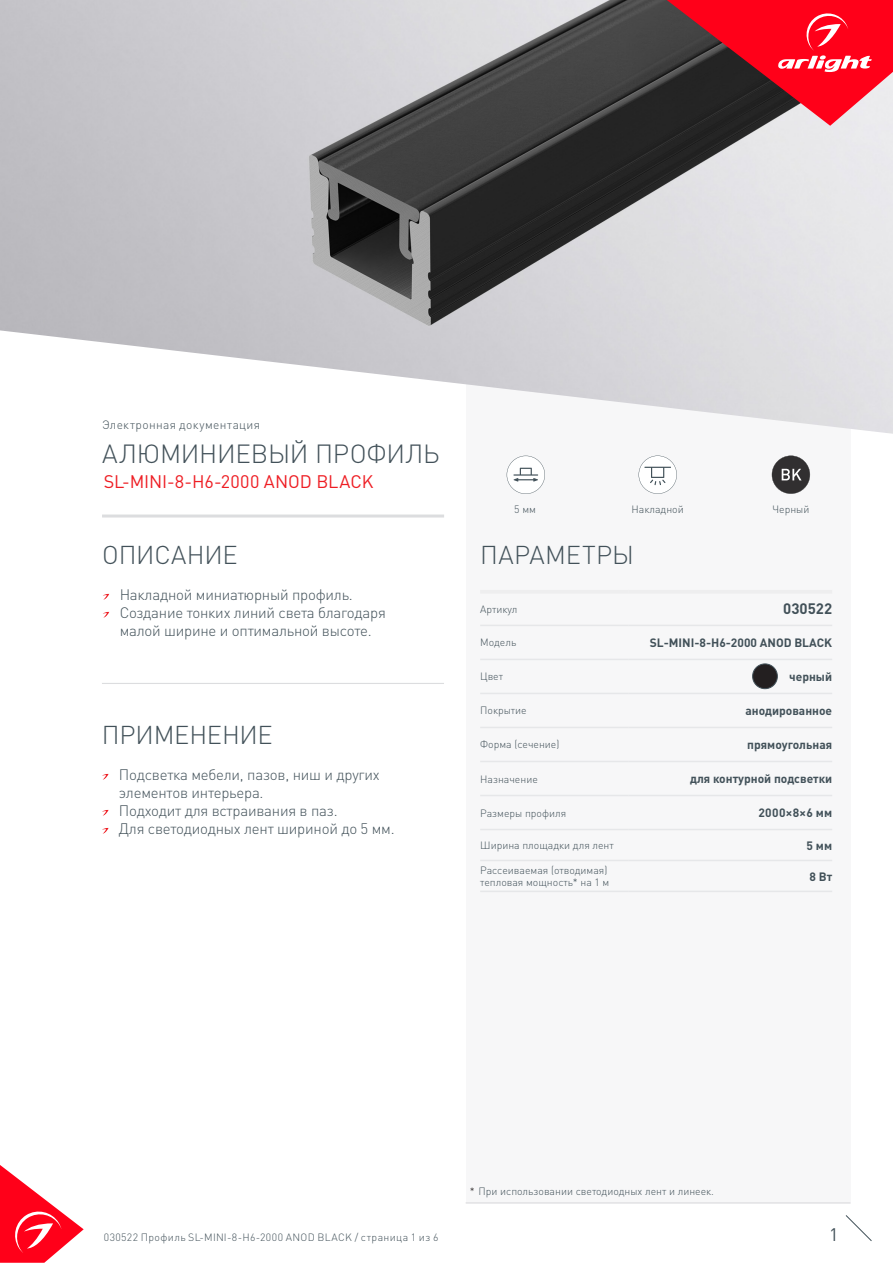
<style>
.page{position:relative;width:893px;height:1263px;background:#fff}
.page>*{position:absolute;margin:0;border:0;box-sizing:border-box;transform-origin:0 0}
.t1{font:300 25.95px "DIN Pro";letter-spacing:-.01em;color:#425159}
.t2{font:300 25.5px "DIN Pro";letter-spacing:-.005em;color:#425159}
.t3{font:300 25.5px "DIN Pro";letter-spacing:.015em;color:#425159}
.t4{font:18px "DIN Pro";letter-spacing:-.005em;color:#ee1d23}
.t5{font:18px "DIN Pro";color:#425159}
.t6{font:300 15px/18px "DIN Pro";letter-spacing:-.015em;color:#425159}
.t7{font:700 15px "DIN Pro";color:#425159}
.t8{font:700 12px "DIN Pro";color:#425159}
.t9{font:300 12px "DIN Pro";letter-spacing:.03em;color:#425159}
.t10{font:300 10.5px/12.6px "DIN Pro";color:#425159}
.t11{font:300 10.5px "DIN Pro";letter-spacing:.035em;color:#425159}
.s1{color:#231f20}
</style>
<div class="page">
<svg style="left:0;top:1165px;width:84px;height:98px"></svg>
<svg style="left:845px;top:1215px;width:27px;height:26px"></svg>
<div style="left:466px;top:250px;width:384px;height:953px;background:#f7f7f8"></div>
<svg style="left:507px;top:456px;width:38px;height:38px"></svg>
<hr style="left:102px;top:514px;width:342px;height:3px;background:#dcdddf">
<img style="left:0;top:0;width:893px;height:434px">
<hr style="left:480px;top:590px;width:148px;height:4px;background:#eeeeef">
<hr style="left:628px;top:590px;width:204px;height:4px;background:#eeeeef">
<hr style="left:480px;top:625px;width:148px;height:1px;background:#e6e7e9">
<hr style="left:628px;top:625px;width:204px;height:1px;background:#e6e7e9">
<hr style="left:480px;top:659px;width:148px;height:1px;background:#e6e7e9">
<hr style="left:628px;top:659px;width:204px;height:1px;background:#e6e7e9">
<hr style="left:480px;top:693px;width:148px;height:1px;background:#e6e7e9">
<hr style="left:628px;top:693px;width:204px;height:1px;background:#e6e7e9">
<hr style="left:480px;top:727px;width:148px;height:1px;background:#e6e7e9">
<hr style="left:628px;top:727px;width:204px;height:1px;background:#e6e7e9">
<hr style="left:480px;top:761px;width:148px;height:1px;background:#e6e7e9">
<hr style="left:628px;top:761px;width:204px;height:1px;background:#e6e7e9">
<hr style="left:480px;top:795px;width:148px;height:1px;background:#e6e7e9">
<hr style="left:628px;top:795px;width:204px;height:1px;background:#e6e7e9">
<hr style="left:480px;top:829px;width:148px;height:1px;background:#e6e7e9">
<hr style="left:628px;top:829px;width:204px;height:1px;background:#e6e7e9">
<hr style="left:480px;top:860px;width:148px;height:1px;background:#e6e7e9">
<hr style="left:628px;top:860px;width:204px;height:1px;background:#e6e7e9">
<hr style="left:480px;top:891px;width:148px;height:1px;background:#e6e7e9">
<hr style="left:628px;top:891px;width:204px;height:1px;background:#e6e7e9">
<svg style="left:667px;top:0;width:226px;height:126px;background:#b62b39"></svg>
<div style="left:753px;top:664px;width:24px;height:25px;background:#231f20;border-radius:50%"></div>
<div style="left:752px;top:663px;width:26px;height:26px;border:1px solid #425159;border-radius:50%"></div>
<svg style="left:772px;top:456px;width:38px;height:38px"></svg>
<svg style="left:639px;top:456px;width:38px;height:38px"></svg>
<hr style="left:466px;top:1202px;width:384px;height:1px;background:#dcdddf">
<svg style="left:103px;top:594px;width:6px;height:6px"></svg>
<svg style="left:103px;top:612px;width:6px;height:6px"></svg>
<svg style="left:102px;top:774px;width:7px;height:6px"></svg>
<svg style="left:102px;top:810px;width:7px;height:6px"></svg>
<svg style="left:102px;top:828px;width:7px;height:6px"></svg>
<hr style="left:102px;top:683px;width:342px;height:1px;background:#dcdddf">
<p class="t9" style="left:102px;top:417px;width:160px">Электронная документация</p>
<p class="t1" style="left:102px;top:436px;width:339px">АЛЮМИНИЕВЫЙ ПРОФИЛЬ</p>
<p class="t4" style="left:104px;top:470px;width:271px">SL-MINI-8-H6-2000 ANOD BLACK</p>
<p class="t2" style="left:102px;top:537px;width:137px">ОПИСАНИЕ</p>
<p class="t6" style="left:120px;top:584px;width:235px">Накладной миниатюрный профиль.</p>
<p class="t6" style="left:120px;top:602px;width:268px">Создание тонких линий света благодаря малой ширине и оптимальной высоте.</p>
<p class="t2" style="left:102px;top:717px;width:172px">ПРИМЕНЕНИЕ</p>
<p class="t6" style="left:119px;top:764px;width:262px">Подсветка мебели, пазов, ниш и других элементов интерьера.</p>
<p class="t6" style="left:119px;top:800px;width:220px">Подходит для встраивания в паз.</p>
<p class="t6" style="left:119px;top:818px;width:277px">Для светодиодных лент шириной до 5 мм.</p>
<p class="t10" style="left:514px;top:502px;width:23px">5 мм</p>
<p class="t10" style="left:632px;top:502px;width:54px">Накладной</p>
<p class="t10" style="left:772px;top:502px;width:38px">Черный</p>
<p class="t3" style="left:480px;top:537px;width:155px">ПАРАМЕТРЫ</p>
<p class="t10" style="left:480px;top:602px;width:39px">Артикул</p>
<p class="t7" style="left:783px;top:599px;width:50px">030522</p>
<p class="t10" style="left:480px;top:636px;width:38px">Модель</p>
<p class="t8" style="left:650px;top:634px;width:184px">SL-MINI-8-H6-2000 ANOD BLACK</p>
<p class="t10" style="left:480px;top:670px;width:24px">Цвет</p>
<p class="t8" style="left:789px;top:668px;width:44px">черный</p>
<p class="t10" style="left:480px;top:704px;width:48px">Покрытие</p>
<p class="t8" style="left:745px;top:702px;width:88px">анодированное</p>
<p class="t10" style="left:480px;top:738px;width:81px">Форма (сечение)</p>
<p class="t8" style="left:747px;top:736px;width:86px">прямоугольная</p>
<p class="t10" style="left:480px;top:772px;width:59px">Назначение</p>
<p class="t8" style="left:690px;top:770px;width:144px">для контурной подсветки</p>
<p class="t10" style="left:480px;top:806px;width:87px">Размеры профиля</p>
<p class="t8" style="left:758px;top:805px;width:75px">2000×8×6 мм</p>
<p class="t10" style="left:480px;top:838px;width:135px">Ширина площадки для лент</p>
<p class="t8" style="left:807px;top:837px;width:27px">5 мм</p>
<p class="t10" style="left:480px;top:863px;width:131px">Рассеиваемая (отводимая) тепловая мощность* на 1 м</p>
<p class="t8" style="left:809px;top:868px;width:24px">8 Вт</p>
<p class="t10" style="left:470px;top:1184px;width:246px"><span class="s1">*</span> При использовании светодиодных лент и линеек.</p>
<p class="t11" style="left:104px;top:1230px;width:336px">030522 Профиль SL-MINI-8-H6-2000 ANOD BLACK / страница 1 из 6</p>
<p class="t5" style="left:829px;top:1222px;width:11px">1</p>
</div>
